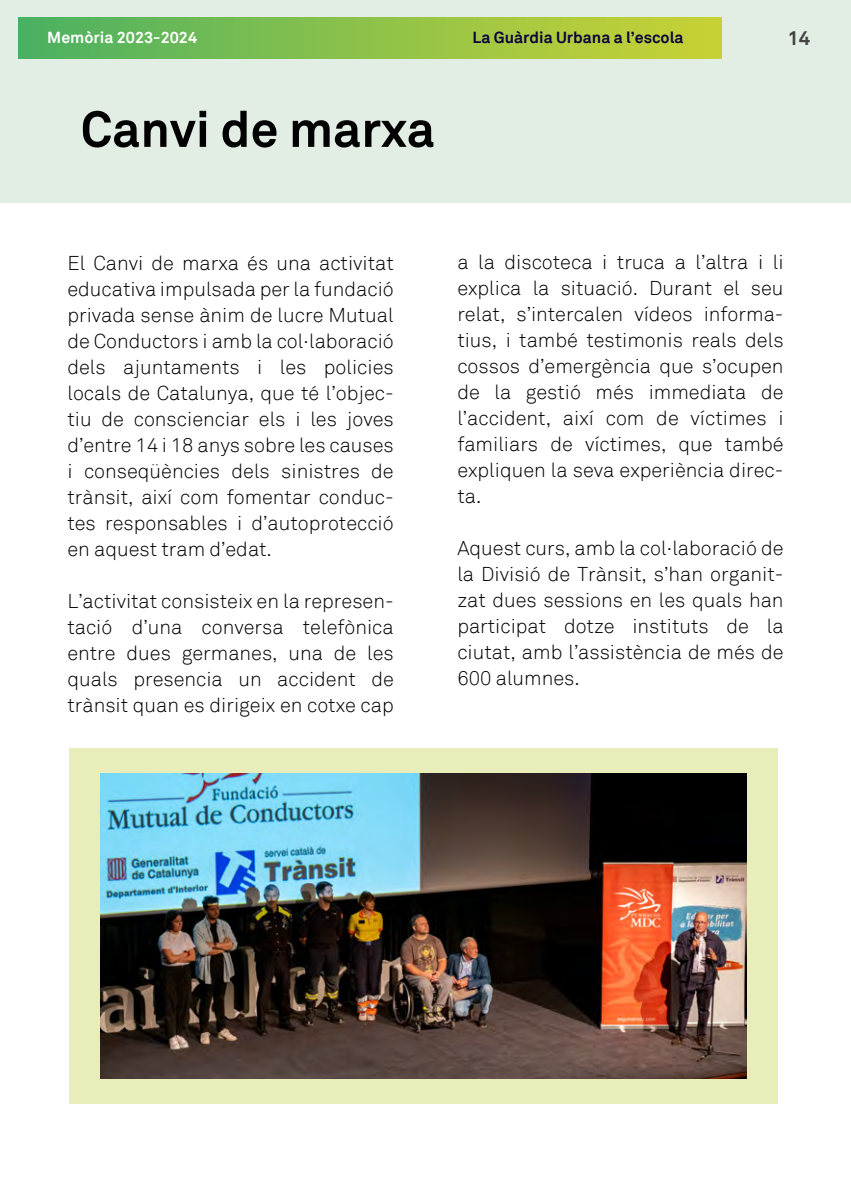
<style>
.page{position:relative;width:851px;height:1191px;background:#fff}
.page>*{position:absolute;margin:0;border:0;box-sizing:border-box;transform-origin:0 0}
.t1{font:700 50px "Akkurat";color:#000}
.t2{font:300 20px/26px "Akkurat";color:#000;text-align:justify}
.t3{font:700 20px "Akkurat";color:#444}
.t4{font:700 16px "Akkurat";color:#09023c}
.t5{font:700 16px "Akkurat";color:#fff}
</style>
<div class="page">
<div style="left:69px;top:748px;width:708px;height:355px;background:#e9edba"></div>
<img style="left:101px;top:773px;width:645px;height:305px">
<div style="left:1px;top:0;width:849px;height:203px;background:#e2ede4"></div>
<div style="left:18px;top:18px;width:703px;height:40px;background:linear-gradient(to right,#4cb162,#ccd333)"></div>
<p class="t5" style="left:47px;top:27px;width:151px">Memòria 2023-2024</p>
<p class="t4" style="left:472px;top:27px;width:212px">La Guàrdia Urbana a l’escola</p>
<p class="t3" style="left:787px;top:25px;width:24px">14</p>
<h1 class="t1" style="left:81px;top:98px;width:355px">Canvi de marxa</h1>
<p class="t2" style="left:67px;top:250px;width:328px">El Canvi de marxa és una activitat educativa impulsada per la fundació privada sense ànim de lucre Mutual de Conductors i amb la col·laboració dels ajuntaments i les policies locals de Catalunya, que té l’objec&shy;tiu de conscienciar els i les joves d’entre 14 i 18 anys sobre les causes i conseqüències dels sinistres de trànsit, així com fomentar conduc&shy;tes responsables i d’autoprotecció en aquest tram d’edat.</p>
<p class="t2" style="left:67px;top:588px;width:328px">L’activitat consisteix en la represen&shy;tació d’una conversa telefònica entre dues germanes, una de les quals presencia un accident de trànsit quan es dirigeix en cotxe cap</p>
<p class="t2" style="left:457px;top:249px;width:328px">a la discoteca i truca a l’altra i li explica la situació. Durant el seu relat, s’intercalen vídeos informa&shy;tius, i també testimonis reals dels cossos d’emergència que s’ocupen de la gestió més immediata de l’accident, així com de víctimes i familiars de víctimes, que també expliquen la seva experiència direc&shy;ta.</p>
<p class="t2" style="left:457px;top:535px;width:328px">Aquest curs, amb la col·laboració de la Divisió de Trànsit, s’han organit&shy;zat dues sessions en les quals han participat dotze instituts de la ciutat, amb l’assistència de més de 600 alumnes.</p>
</div>
